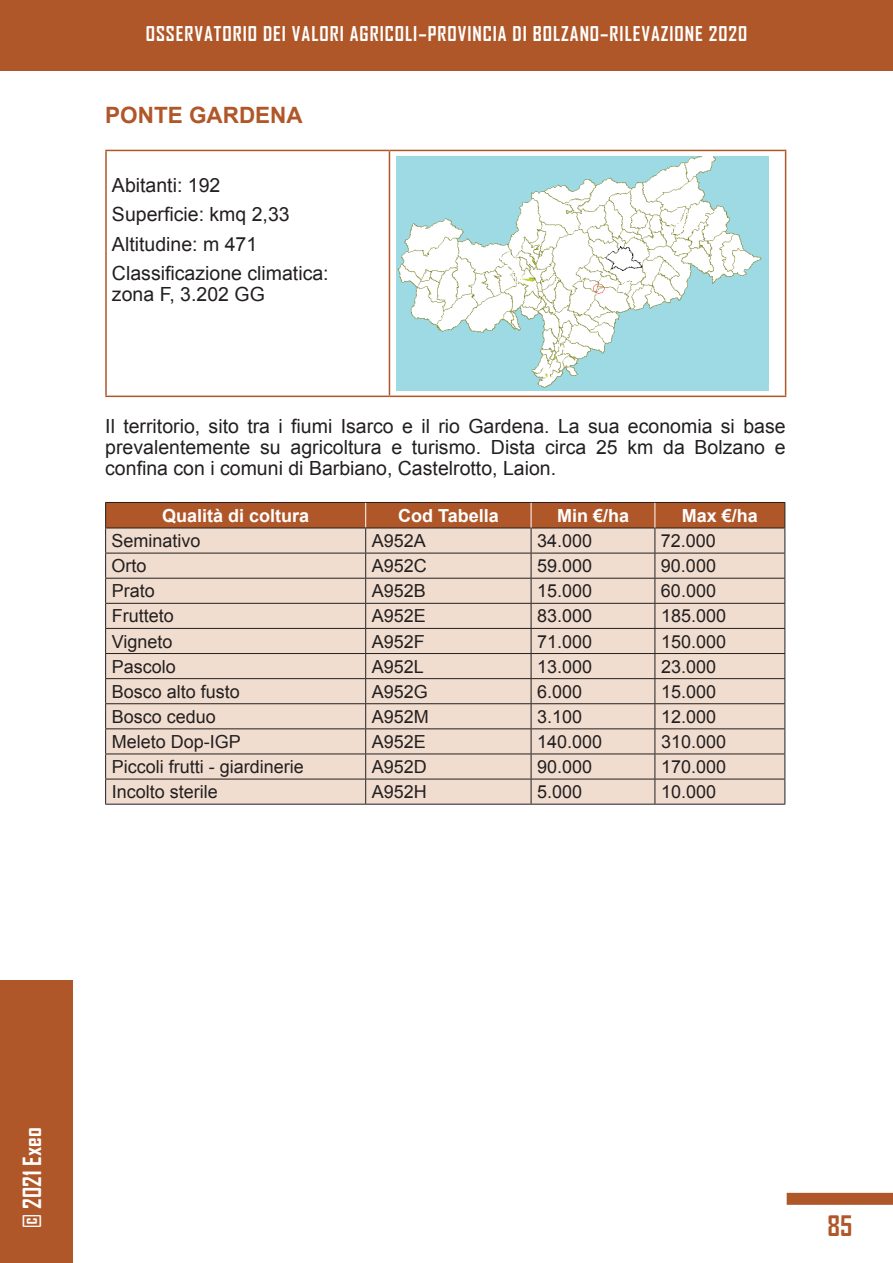
<style>
.page{position:relative;width:893px;height:1263px;background:#fff}
.page>*{position:absolute;margin:0;border:0;box-sizing:border-box;transform-origin:0 0}
.t1{font:700 27px "Agency FB";color:#b05729}
.t2{font:700 24px "Agency FB";color:#fff}
.t3{font:700 22.5px "Arial";color:#b05729}
.t4{font:19.5px/29.5px "Arial";color:#231f20}
.t5{font:700 19.5px "Agency FB";letter-spacing:.05em;color:#fff}
.t6{font:18px "Arial";color:#231f20}
.t7{font:700 18px "Arial";color:#fff}
</style>
<div class="page">
<div style="left:0;top:0;width:893px;height:70px;background:#b05729"></div>
<div style="left:0;top:980px;width:72px;height:283px;background:#b05729"></div>
<div style="left:787px;top:1193px;width:106px;height:12px;background:#b05729"></div>
<hr style="left:105px;top:150px;width:284px;height:1px;background:#b05729">
<hr style="left:105px;top:151px;width:2px;height:245px;background:#b05729">
<hr style="left:389px;top:150px;width:397px;height:1px;background:#b05729">
<hr style="left:389px;top:151px;width:1px;height:245px;background:#b05729">
<hr style="left:785px;top:151px;width:1px;height:245px;background:#b05729">
<hr style="left:105px;top:396px;width:284px;height:1px;background:#b05729">
<hr style="left:389px;top:396px;width:397px;height:1px;background:#b05729">
<img style="left:397px;top:156px;width:372px;height:234px">
<hr style="left:105px;top:804px;width:261px;height:1px;background:#231f20">
<hr style="left:366px;top:804px;width:165px;height:1px;background:#231f20">
<hr style="left:531px;top:804px;width:124px;height:1px;background:#231f20">
<hr style="left:655px;top:804px;width:130px;height:1px;background:#231f20">
<svg style="left:105px;top:502px;width:680px;height:302px;background:#dcc5b5"></svg>
<p class="t5" style="left:146px;top:21px;width:603px">OSSERVATORIO DEI VALORI AGRICOLI–PROVINCIA DI BOLZANO–RILEVAZIONE 2020</p>
<p class="t3" style="left:105px;top:100px;width:199px">PONTE GARDENA</p>
<p class="t4" style="left:112px;top:170px;width:218px">Abitanti: 192<br>Superficie: kmq 2,33<br>Altitudine: m 471<br>Classificazione climatica:</p>
<p class="t4" style="left:112px;top:280px;width:154px">zona F, 3.202 GG</p>
<p class="t4" style="left:105px;top:416px;width:682px;line-height:21px;text-align:justify">Il territorio, sito tra i fiumi Isarco e il rio Gardena. La sua economia si base prevalentemente su agricoltura e turismo. Dista circa 25 km da Bolzano e confina con i comuni di Barbiano, Castelrotto, Laion.</p>
<p class="t7" style="left:162px;top:503px;width:149px">Qualità di coltura</p>
<p class="t7" style="left:398px;top:503px;width:102px">Cod Tabella</p>
<p class="t7" style="left:557px;top:503px;width:74px">Min €/ha</p>
<p class="t7" style="left:682px;top:503px;width:78px">Max €/ha</p>
<p class="t6" style="left:112px;top:529px;width:91px">Seminativo</p>
<p class="t6" style="left:372px;top:529px;width:56px">A952A</p>
<p class="t6" style="left:537px;top:529px;width:57px">34.000</p>
<p class="t6" style="left:661px;top:529px;width:57px">72.000</p>
<p class="t6" style="left:112px;top:554px;width:37px">Orto</p>
<p class="t6" style="left:372px;top:554px;width:57px">A952C</p>
<p class="t6" style="left:537px;top:554px;width:57px">59.000</p>
<p class="t6" style="left:661px;top:554px;width:57px">90.000</p>
<p class="t6" style="left:112px;top:579px;width:45px">Prato</p>
<p class="t6" style="left:372px;top:579px;width:56px">A952B</p>
<p class="t6" style="left:537px;top:579px;width:57px">15.000</p>
<p class="t6" style="left:661px;top:579px;width:57px">60.000</p>
<p class="t6" style="left:112px;top:604px;width:64px">Frutteto</p>
<p class="t6" style="left:372px;top:604px;width:56px">A952E</p>
<p class="t6" style="left:537px;top:604px;width:57px">83.000</p>
<p class="t6" style="left:661px;top:604px;width:67px">185.000</p>
<p class="t6" style="left:112px;top:629px;width:62px">Vigneto</p>
<p class="t6" style="left:372px;top:629px;width:55px">A952F</p>
<p class="t6" style="left:537px;top:629px;width:57px">71.000</p>
<p class="t6" style="left:661px;top:629px;width:67px">150.000</p>
<p class="t6" style="left:112px;top:654px;width:66px">Pascolo</p>
<p class="t6" style="left:372px;top:654px;width:54px">A952L</p>
<p class="t6" style="left:537px;top:654px;width:57px">13.000</p>
<p class="t6" style="left:661px;top:654px;width:57px">23.000</p>
<p class="t6" style="left:112px;top:680px;width:130px">Bosco alto fusto</p>
<p class="t6" style="left:372px;top:680px;width:58px">A952G</p>
<p class="t6" style="left:537px;top:680px;width:47px">6.000</p>
<p class="t6" style="left:661px;top:680px;width:57px">15.000</p>
<p class="t6" style="left:112px;top:705px;width:106px">Bosco ceduo</p>
<p class="t6" style="left:372px;top:705px;width:59px">A952M</p>
<p class="t6" style="left:537px;top:705px;width:47px">3.100</p>
<p class="t6" style="left:661px;top:705px;width:57px">12.000</p>
<p class="t6" style="left:112px;top:730px;width:131px">Meleto Dop-IGP</p>
<p class="t6" style="left:372px;top:730px;width:56px">A952E</p>
<p class="t6" style="left:537px;top:730px;width:67px">140.000</p>
<p class="t6" style="left:661px;top:730px;width:67px">310.000</p>
<p class="t6" style="left:112px;top:755px;width:194px">Piccoli frutti - giardinerie</p>
<p class="t6" style="left:372px;top:755px;width:57px">A952D</p>
<p class="t6" style="left:537px;top:755px;width:57px">90.000</p>
<p class="t6" style="left:661px;top:755px;width:67px">170.000</p>
<p class="t6" style="left:112px;top:780px;width:108px">Incolto sterile</p>
<p class="t6" style="left:372px;top:780px;width:57px">A952H</p>
<p class="t6" style="left:537px;top:780px;width:47px">5.000</p>
<p class="t6" style="left:661px;top:780px;width:57px">10.000</p>
<h2 class="t2" style="left:17px;top:1227px;width:101px;rotate:-90deg">© 2021 Exeo</h2>
<h1 class="t1" style="left:827px;top:1209px;width:26px">85</h1>
</div>
